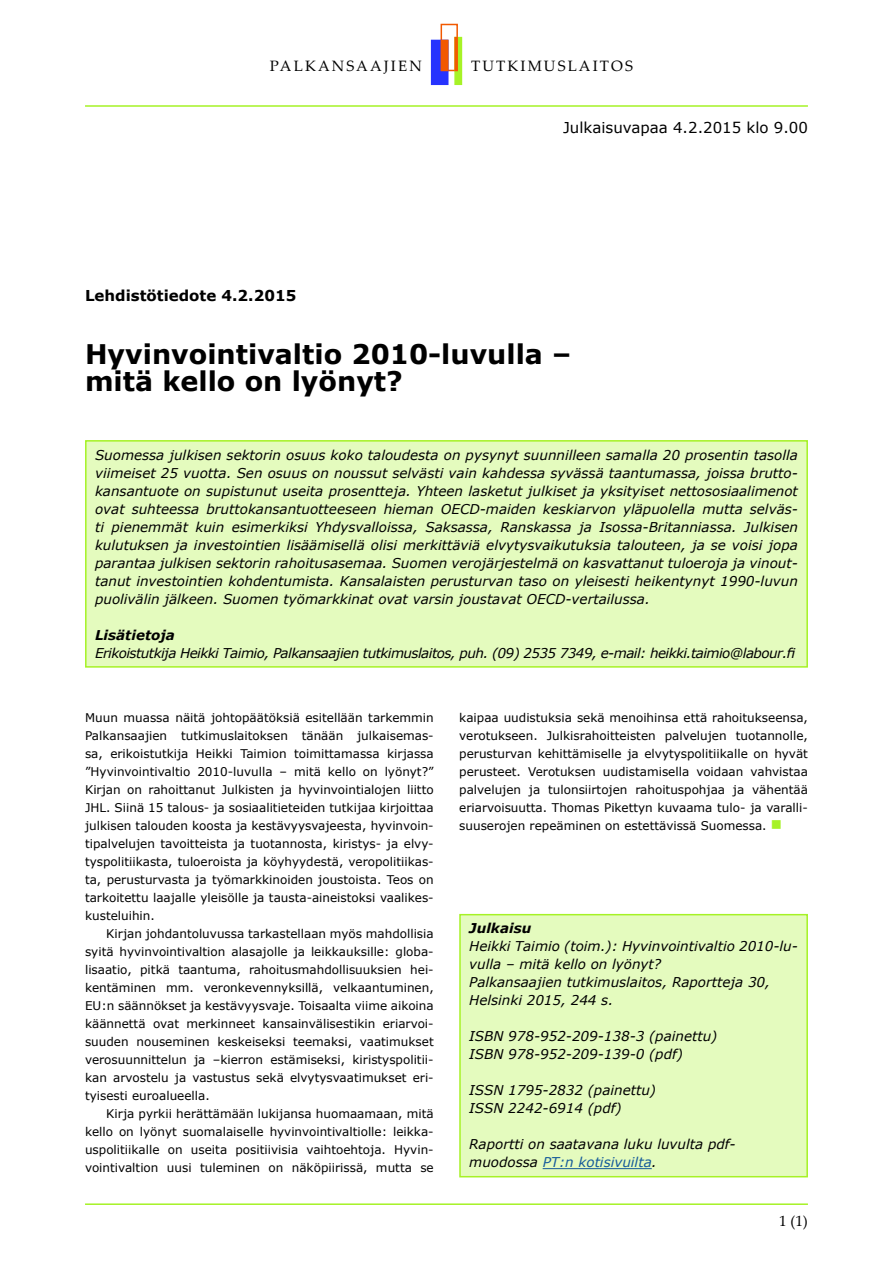
<style>
.page{position:relative;width:893px;height:1263px;background:#fff}
.page>*{position:absolute;margin:0;border:0;box-sizing:border-box;transform-origin:0 0}
.t1{font:700 27px/27px "Verdana";color:#000}
.t2{font:15px "Palatino Linotype";letter-spacing:.14em;color:#000}
.t3{font:15px "Verdana";color:#000}
.t4{font:700 15px "Verdana";color:#000}
.t5{font:italic 13.5px/18px "Verdana";color:#000}
.t6{font:italic 13.5px "Verdana";letter-spacing:-.04em;color:#000}
.t7{font:italic 700 13.5px "Verdana";color:#000}
.t8{font:12px/18px "Verdana";color:#000;text-align:justify}
.s1{color:#a6f226}
.s2{color:#165b9a}
</style>
<div class="page">
<hr style="left:85px;top:1203px;width:723px;height:2px;background:#a6f226">
<hr style="left:85px;top:105px;width:723px;height:2px;background:#a6f226">
<div style="left:441px;top:24px;width:17px;height:47px;border:2px solid #f25900"></div>
<div style="left:431px;top:40px;width:17px;height:45px;background:#2633fe"></div>
<div style="left:454px;top:37px;width:8px;height:48px;background:#a6f226"></div>
<div style="left:441px;top:40px;width:7px;height:31px;background:#f25900"></div>
<svg style="left:454px;top:37px;width:4px;height:34px"></svg>
<div style="left:460px;top:915px;width:347px;height:262px;background:#e4fbbe"></div>
<hr style="left:543px;top:1168px;width:109px;height:1px;background:#165b9a">
<div style="left:459px;top:914px;width:349px;height:263px;border:2px solid #a6f226"></div>
<div style="left:86px;top:441px;width:721px;height:226px;background:#e4fbbe"></div>
<div style="left:85px;top:440px;width:723px;height:228px;border:2px solid #a6f226"></div>
<p class="t2" style="left:270px;top:56px;width:154px">PALKANSAAJIEN</p>
<p class="t2" style="left:471px;top:56px;width:163px">TUTKIMUSLAITOS</p>
<p class="t4" style="left:85px;top:285px;width:213px">Lehdistötiedote 4.2.2015</p>
<p class="t3" style="left:563px;top:118px;width:246px">Julkaisuvapaa 4.2.2015 klo 9.00</p>
<h1 class="t1" style="left:85px;top:340px;width:488px">Hyvinvointivaltio 2010-luvulla – mitä kello on lyönyt?</h1>
<p class="t5" style="left:95px;top:446px;width:704px;text-align:justify">Suomessa julkisen sektorin osuus koko taloudesta on pysynyt suunnilleen samalla 20 prosentin tasolla viimeiset 25 vuotta. Sen osuus on noussut selvästi vain kahdessa syvässä taantumassa, joissa brutto&shy;kansantuote on supistunut useita prosentteja. Yhteen lasketut julkiset ja yksityiset nettososiaalimenot ovat suhteessa bruttokansantuotteeseen hieman OECD-maiden keskiarvon yläpuolella mutta selväs&shy;ti pienemmät kuin esimerkiksi Yhdysvalloissa, Saksassa, Ranskassa ja Isossa-Britanniassa. Julkisen kulutuksen ja investointien lisäämisellä olisi merkittäviä elvytysvaikutuksia talouteen, ja se voisi jopa parantaa julkisen sektorin rahoitusasemaa. Suomen verojärjestelmä on kasvattanut tuloeroja ja vinout&shy;tanut investointien kohdentumista. Kansalaisten perusturvan taso on yleisesti heikentynyt 1990-luvun puolivälin jälkeen. Suomen työmarkkinat ovat varsin joustavat OECD-vertailussa.</p>
<p class="t7" style="left:95px;top:625px;width:81px">Lisätietoja</p>
<p class="t6" style="left:95px;top:643px;width:702px">Erikoistutkija Heikki Taimio, Palkansaajien tutkimuslaitos, puh. (09) 2535 7349, e-mail: heikki.taimio@labour.fi</p>
<p class="t8" style="left:85px;top:708px;width:350px">Muun muassa näitä johtopäätöksiä esitellään tarkemmin Palkansaajien tutkimuslaitoksen tänään julkaisemas&shy;sa, erikoistutkija Heikki Taimion toimittamassa kirjassa ”Hyvinvointivaltio 2010-luvulla – mitä kello on lyönyt?” Kirjan on rahoittanut Julkisten ja hyvinvointialojen liitto JHL. Siinä 15 talous- ja sosiaalitieteiden tutkijaa kirjoittaa julkisen talouden koosta ja kestävyysvajeesta, hyvinvoin&shy;tipalvelujen tavoitteista ja tuotannosta, kiristys- ja elvy&shy;tyspolitiikasta, tuloeroista ja köyhyydestä, veropolitiikas&shy;ta, perusturvasta ja työmarkkinoiden joustoista. Teos on tarkoitettu laajalle yleisölle ja tausta-aineistoksi vaalikes&shy;kusteluihin.</p>
<p class="t8" style="left:85px;top:924px;width:350px;text-indent:21px">Kirjan johdantoluvussa tarkastellaan myös mahdollisia syitä hyvinvointivaltion alasajolle ja leikkauksille: globa&shy;lisaatio, pitkä taantuma, rahoitusmahdollisuuksien hei&shy;kentäminen mm. veronkevennyksillä, velkaantuminen, EU:n säännökset ja kestävyysvaje. Toisaalta viime aikoina käännettä ovat merkinneet kansainvälisestikin eriarvoi&shy;suuden nouseminen keskeiseksi teemaksi, vaatimukset verosuunnittelun ja –kierron estämiseksi, kiristyspolitii&shy;kan arvostelu ja vastustus sekä elvytysvaatimukset eri&shy;tyisesti euroalueella.</p>
<p class="t8" style="left:85px;top:1104px;width:350px;text-indent:21px">Kirja pyrkii herättämään lukijansa huomaamaan, mitä kello on lyönyt suomalaiselle hyvinvointivaltiolle: leikka&shy;uspolitiikalle on useita positiivisia vaihtoehtoja. Hyvin&shy;vointivaltion uusi tuleminen on näköpiirissä, mutta se</p>
<p class="t8" style="left:459px;top:708px;width:350px">kaipaa uudistuksia sekä menoihinsa että rahoitukseensa, verotukseen. Julkisrahoitteisten palvelujen tuotannolle, perusturvan kehittämiselle ja elvytyspolitiikalle on hyvät perusteet. Verotuksen uudistamisella voidaan vahvistaa palvelujen ja tulonsiirtojen rahoituspohjaa ja vähentää eriarvoisuutta. Thomas Pikettyn kuvaama tulo- ja varalli&shy;suuserojen repeäminen on estettävissä Suomessa. <span class="s1">■</span></p>
<p class="t7" style="left:469px;top:919px;width:64px">Julkaisu</p>
<p class="t5" style="left:469px;top:937px;width:330px">Heikki Taimio (toim.): Hyvinvointivaltio 2010-lu&shy;vulla – mitä kello on lyönyt?<br>Palkansaajien tutkimuslaitos, Raportteja 30, Helsinki 2015, 244 s.</p>
<p class="t5" style="left:469px;top:1027px;width:250px">ISBN 978-952-209-138-3 (painettu)<br>ISBN 978-952-209-139-0 (pdf)</p>
<p class="t5" style="left:469px;top:1081px;width:188px">ISSN 1795-2832 (painettu)<br>ISSN 2242-6914 (pdf)</p>
<p class="t5" style="left:469px;top:1135px;width:268px">Raportti on saatavana luku luvulta pdf&shy;muodossa <span class="s2">PT:n kotisivuilta</span>.</p>
<p class="t2" style="left:779px;top:1210px;width:30px">1 (1)</p>
</div>
